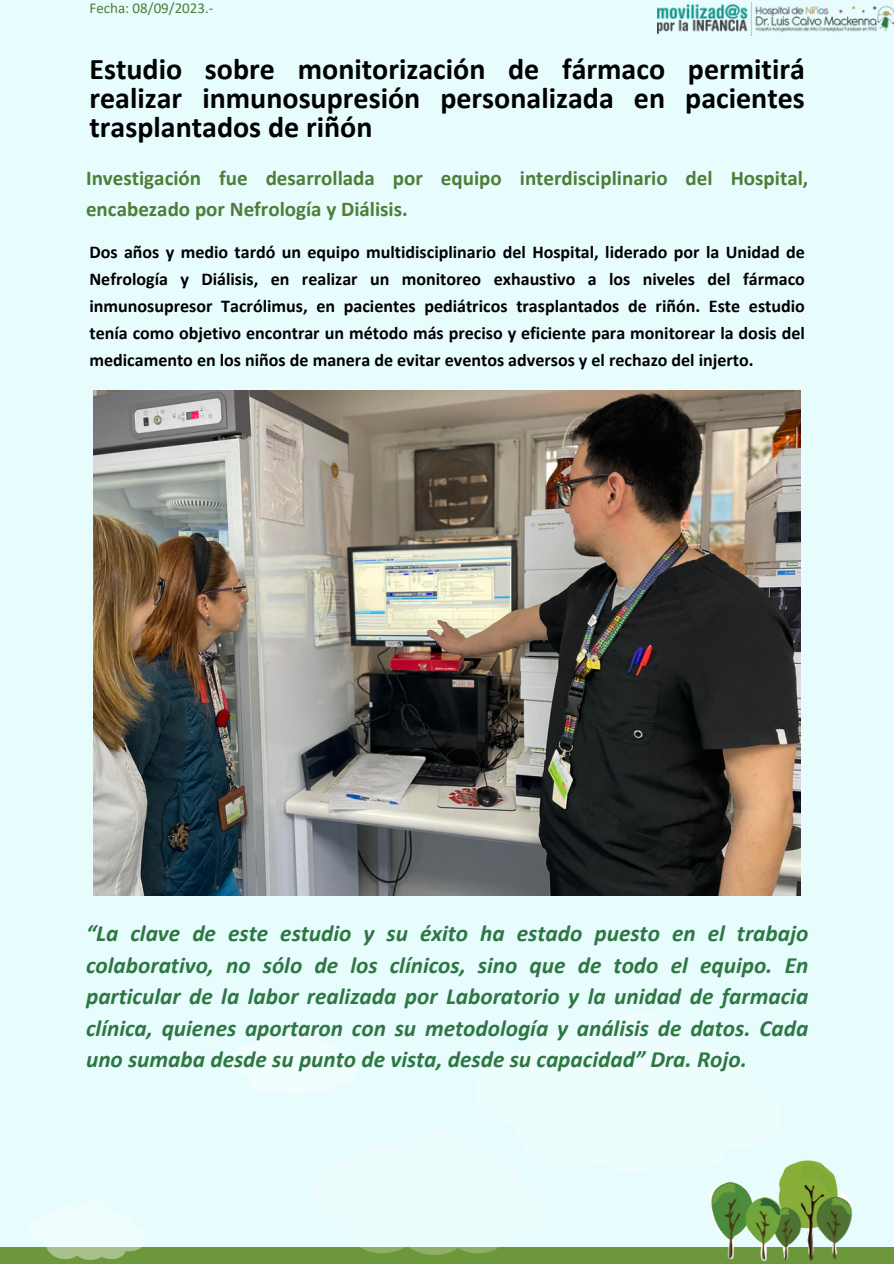
<style>
.page{position:relative;width:894px;height:1264px;background:#fff}
.page>*{position:absolute;margin:0;border:0;box-sizing:border-box;transform-origin:0 0}
.t1{font:700 30px/29.2px "Calibri";color:#000;text-align:justify}
.t2{font:italic 700 23.25px/31.5px "Calibri";color:#2d7742;text-align:justify}
.t3{font:700 21px/31.5px "Calibri";color:#4d7e38}
.t4{font:700 18px/27px "Calibri";color:#000;text-align:justify}
.t5{font:15px "Calibri";color:#4d7e38}
</style>
<div class="page">
<div style="left:0;top:0;width:893px;height:1263px;background:#e7fcfd"></div>
<div style="left:0;top:1247px;width:893px;height:16px;background:#6d973b"></div>
<img style="left:657px;top:2px;width:236px;height:34px">
<img style="left:707px;top:1160px;width:147px;height:103px">
<img style="left:707px;top:1160px;width:74px;height:12px">
<img style="left:310px;top:1247px;width:238px;height:7px">
<img style="left:31px;top:1247px;width:114px;height:12px">
<img style="left:93px;top:390px;width:707px;height:506px">
<p class="t5" style="left:89px;top:2px;width:126px">Fecha: 08/09/2023.-</p>
<p class="t1" style="left:89px;top:57px;width:716px">Estudio sobre monitorización de fármaco permitirá realizar inmunosupresión personalizada en pacientes trasplantados de riñón</p>
<p class="t3" style="left:86px;top:164px;width:723px">Investigación fue desarrollada por equipo interdisciplinario del Hospital, encabezado por Nefrología y Diálisis.</p>
<p class="t4" style="left:89px;top:240px;width:716px">Dos años y medio tardó un equipo multidisciplinario del Hospital, liderado por la Unidad de Nefrología y Diálisis, en realizar un monitoreo exhaustivo a los niveles del fármaco inmunosupresor Tacrólimus, en pacientes pediátricos trasplantados de riñón. Este estudio tenía como objetivo encontrar un método más preciso y eficiente para monitorear la dosis del medicamento en los niños de manera de evitar eventos adversos y el rechazo del injerto.</p>
<p class="t2" style="left:86px;top:919px;width:723px">“La clave de este estudio y su éxito ha estado puesto en el trabajo colaborativo, no sólo de los clínicos, sino que de todo el equipo. En particular de la labor realizada por Laboratorio y la unidad de farmacia clínica, quienes aportaron con su metodología y análisis de datos. Cada uno sumaba desde su punto de vista, desde su capacidad” Dra. Rojo.</p>
</div>
